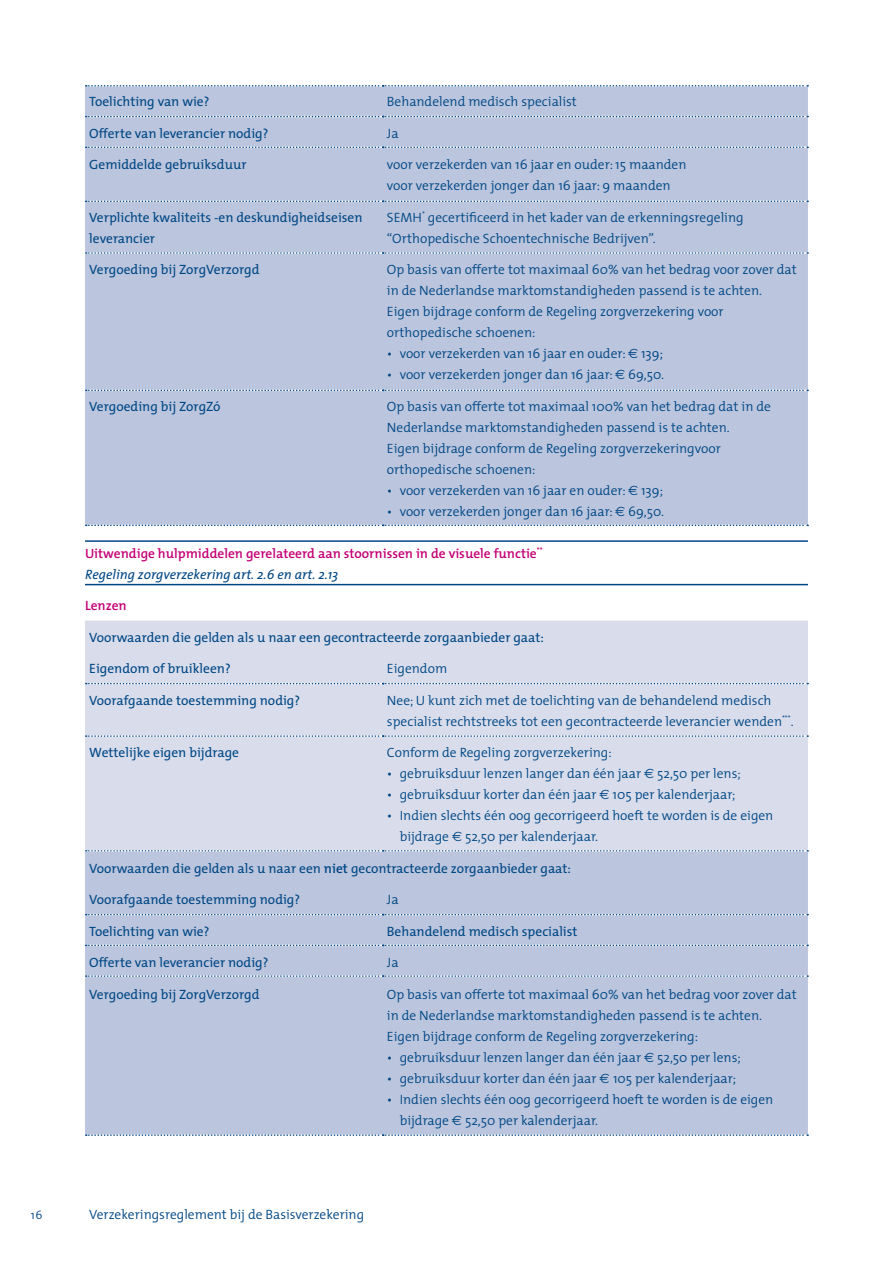
<style>
.page{position:relative;width:893px;height:1263px;background:#fff}
.page>*{position:absolute;margin:0;border:0;box-sizing:border-box;transform-origin:0 0}
.t1{font:300 13.5px/21px "The Mix";color:#004785}
.t2{font:13.5px/21px "The Mix";color:#004785}
.t3{font:600 13.5px/21px "The Mix";color:#c40075}
.t4{font:300 12px "The Mix";color:#004785}
.s1{font-family:"Euro Sans";font-weight:400}
.s2{font-weight:400;font-style:italic;color:#004785}
.s3{font-weight:600}
</style>
<div class="page">
<hr style="left:85px;top:540px;width:723px;height:2px;background:#004785">
<hr style="left:85px;top:584px;width:723px;height:1px;background:#004785">
<div style="left:85px;top:86px;width:723px;height:167px;background:#bbc5dd"></div>
<svg style="left:86px;top:85px;width:722px;height:2px"></svg>
<svg style="left:86px;top:116px;width:722px;height:1px"></svg>
<svg style="left:86px;top:147px;width:722px;height:1px"></svg>
<svg style="left:86px;top:201px;width:722px;height:1px"></svg>
<svg style="left:86px;top:252px;width:722px;height:2px"></svg>
<div style="left:85px;top:254px;width:723px;height:271px;background:#bbc5dd"></div>
<svg style="left:86px;top:390px;width:722px;height:1px"></svg>
<svg style="left:86px;top:525px;width:722px;height:1px"></svg>
<div style="left:85px;top:621px;width:723px;height:230px;background:#d9ddeb"></div>
<svg style="left:86px;top:683px;width:722px;height:1px"></svg>
<svg style="left:86px;top:735px;width:722px;height:2px"></svg>
<svg style="left:86px;top:850px;width:722px;height:2px"></svg>
<div style="left:85px;top:852px;width:723px;height:124px;background:#bbc5dd"></div>
<svg style="left:86px;top:914px;width:722px;height:1px"></svg>
<svg style="left:86px;top:945px;width:722px;height:1px"></svg>
<svg style="left:86px;top:975px;width:722px;height:2px"></svg>
<div style="left:85px;top:977px;width:723px;height:158px;background:#bbc5dd"></div>
<svg style="left:86px;top:1134px;width:722px;height:2px"></svg>
<p class="t4" style="left:31px;top:1205px;width:13px">16</p>
<p class="t2" style="left:89px;top:91px;width:122px">Toelichting van wie?</p>
<p class="t1" style="left:387px;top:91px;width:192px">Behandelend medisch specialist</p>
<p class="t2" style="left:89px;top:122px;width:181px">Offerte van leverancier nodig?</p>
<p class="t1" style="left:387px;top:122px;width:13px">Ja</p>
<p class="t2" style="left:89px;top:154px;width:159px">Gemiddelde gebruiksduur</p>
<p class="t1" style="left:387px;top:154px;width:301px">voor verzekerden van 16 jaar en ouder: 15 maanden voor verzekerden jonger dan 16 jaar: 9 maanden</p>
<p class="t2" style="left:89px;top:206px;width:275px">Verplichte kwaliteits -en deskundigheidseisen leverancier</p>
<p class="t1" style="left:387px;top:206px;width:358px">SEMH<sup>*</sup> gecertificeerd in het kader van de erkenningsregeling “Orthopedische Schoentechnische Bedrijven”.</p>
<p class="t2" style="left:89px;top:259px;width:172px">Vergoeding bij ZorgVerzorgd</p>
<p class="t1" style="left:387px;top:259px;width:411px">Op basis van offerte tot maximaal 60% van het bedrag voor zover dat in de Nederlandse marktomstandigheden passend is te achten.<br>Eigen bijdrage conform de Regeling zorgverzekering voor orthopedische schoenen:</p>
<p class="t1" style="left:387px;top:343px;width:278px">• voor verzekerden van 16 jaar en ouder: <span class="s1">€</span> 139;</p>
<p class="t1" style="left:387px;top:364px;width:278px">• voor verzekerden jonger dan 16 jaar: <span class="s1">€</span> 69,50.</p>
<p class="t2" style="left:89px;top:395px;width:133px">Vergoeding bij ZorgZó</p>
<p class="t1" style="left:387px;top:395px;width:386px">Op basis van offerte tot maximaal 100% van het bedrag dat in de Nederlandse marktomstandigheden passend is te achten.<br>Eigen bijdrage conform de Regeling zorgverzekeringvoor orthopedische schoenen:</p>
<p class="t1" style="left:387px;top:479px;width:278px">• voor verzekerden van 16 jaar en ouder: <span class="s1">€</span> 139;</p>
<p class="t1" style="left:387px;top:500px;width:278px">• voor verzekerden jonger dan 16 jaar: <span class="s1">€</span> 69,50.</p>
<p class="t3" style="left:85px;top:542px;width:459px">Uitwendige hulpmiddelen gerelateerd aan stoornissen in de visuele functie<sup>**<br></sup><span class="s2">Regeling zorgverzekering art. 2.6 en art. 2.13</span></p>
<p class="t3" style="left:85px;top:595px;width:43px">Lenzen</p>
<p class="t2" style="left:89px;top:626px;width:456px">Voorwaarden die gelden als u naar een gecontracteerde zorgaanbieder gaat:</p>
<p class="t2" style="left:89px;top:658px;width:143px">Eigendom of bruikleen?</p>
<p class="t1" style="left:387px;top:658px;width:62px">Eigendom</p>
<p class="t2" style="left:89px;top:689px;width:212px">Voorafgaande toestemming nodig?</p>
<p class="t1" style="left:387px;top:689px;width:408px">Nee; U kunt zich met de toelichting van de behandelend medisch specialist rechtstreeks tot een gecontracteerde leverancier wenden<sup>***</sup>.</p>
<p class="t2" style="left:89px;top:742px;width:151px">Wettelijke eigen bijdrage</p>
<p class="t1" style="left:387px;top:742px;width:226px">Conform de Regeling zorgverzekering:</p>
<p class="t1" style="left:387px;top:763px;width:355px">• gebruiksduur lenzen langer dan één jaar <span class="s1">€</span> 52,50 per lens;</p>
<p class="t1" style="left:387px;top:784px;width:350px">• gebruiksduur korter dan één jaar <span class="s1">€</span> 105 per kalenderjaar;</p>
<p class="t1" style="left:400px;top:805px;width:375px;text-indent:-13px">• Indien slechts één oog gecorrigeerd hoeft te worden is de eigen bijdrage <span class="s1">€</span> 52,50 per kalenderjaar.</p>
<p class="t2" style="left:89px;top:857px;width:483px">Voorwaarden die gelden als u naar een <span class="s3">niet</span> gecontracteerde zorgaanbieder gaat:</p>
<p class="t2" style="left:89px;top:889px;width:212px">Voorafgaande toestemming nodig?</p>
<p class="t1" style="left:387px;top:889px;width:13px">Ja</p>
<p class="t2" style="left:89px;top:920px;width:122px">Toelichting van wie?</p>
<p class="t2" style="left:387px;top:920px;width:192px">Behandelend medisch specialist</p>
<p class="t2" style="left:89px;top:952px;width:181px">Offerte van leverancier nodig?</p>
<p class="t1" style="left:387px;top:952px;width:13px">Ja</p>
<p class="t2" style="left:89px;top:983px;width:172px">Vergoeding bij ZorgVerzorgd</p>
<p class="t1" style="left:387px;top:983px;width:411px">Op basis van offerte tot maximaal 60% van het bedrag voor zover dat in de Nederlandse marktomstandigheden passend is te achten.<br>Eigen bijdrage conform de Regeling zorgverzekering:</p>
<p class="t1" style="left:387px;top:1046px;width:355px">• gebruiksduur lenzen langer dan één jaar <span class="s1">€</span> 52,50 per lens;</p>
<p class="t1" style="left:387px;top:1067px;width:351px">• gebruiksduur korter dan één jaar <span class="s1">€</span> 105 per kalenderjaar;</p>
<p class="t1" style="left:400px;top:1088px;width:375px;text-indent:-13px">• Indien slechts één oog gecorrigeerd hoeft te worden is de eigen bijdrage <span class="s1">€</span> 52,50 per kalenderjaar.</p>
<p class="t1" style="left:89px;top:1204px;width:276px">Verzekeringsreglement bij de Basisverzekering</p>
</div>
